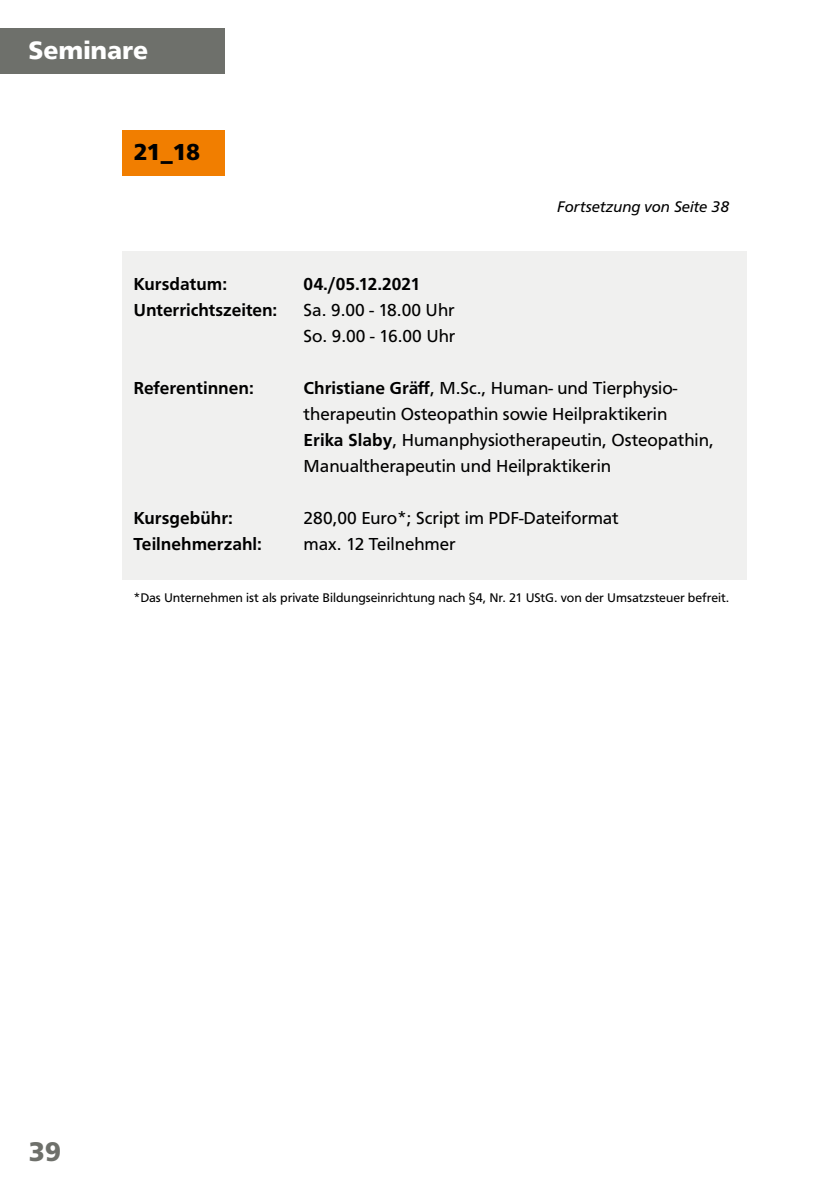
<style>
.page{position:relative;width:840px;height:1191px;background:#fff}
.page>*{position:absolute;margin:0;border:0;box-sizing:border-box;transform-origin:0 0}
.t1{font:700 28px "Front Page";color:#6e706b}
.t2{font:700 26px "Front Page";color:#fff}
.t3{font:700 24px "Front Page";color:#000}
.t4{font:18px/26px "Front Page";color:#000}
.t5{font:500 18px "Front Page";color:#000}
.t6{font:italic 16px "Front Page";letter-spacing:-.005em;color:#000}
.t7{font:13px "Front Page";letter-spacing:-.005em;color:#000}
.s1{font-weight:500}
</style>
<div class="page">
<div style="left:122px;top:130px;width:102px;height:46px;background:#f17e00"></div>
<div style="left:0;top:28px;width:224px;height:46px;background:#6e706b"></div>
<div style="left:122px;top:251px;width:624px;height:329px;background:#f0f0ef"></div>
<h2 class="t2" style="left:28px;top:35px;width:121px">Seminare</h2>
<h3 class="t3" style="left:133px;top:138px;width:68px">21_18</h3>
<p class="t6" style="left:557px;top:197px;width:173px">Fortsetzung von Seite 38</p>
<p class="t5" style="left:133px;top:273px;width:95px">Kursdatum:</p>
<p class="t5" style="left:303px;top:273px;width:118px">04./05.12.2021</p>
<p class="t5" style="left:133px;top:299px;width:145px">Unterrichtszeiten:</p>
<p class="t4" style="left:303px;top:297px;width:153px">Sa. 9.00 - 18.00 Uhr<br>So. 9.00 - 16.00 Uhr</p>
<p class="t5" style="left:133px;top:377px;width:122px">Referentinnen:</p>
<p class="t4" style="left:303px;top:375px;width:411px"><span class="s1">Christiane Gräff</span>, M.Sc., Human- und Tierphysio&shy;therapeutin Osteopathin sowie Heilpraktikerin<br><span class="s1">Erika Slaby</span>, Humanphysiotherapeutin, Osteopathin, Manualtherapeutin und Heilpraktikerin</p>
<p class="t5" style="left:133px;top:507px;width:101px">Kursgebühr:</p>
<p class="t4" style="left:303px;top:505px;width:316px">280,00 Euro*; Script im PDF-Dateiformat</p>
<p class="t5" style="left:133px;top:533px;width:130px">Teilnehmerzahl:</p>
<p class="t4" style="left:303px;top:531px;width:153px">max. 12 Teilnehmer</p>
<p class="t7" style="left:133px;top:590px;width:597px">*Das Unternehmen ist als private Bildungseinrichtung nach §4, Nr. 21 UStG. von der Umsatzsteuer befreit.</p>
<h1 class="t1" style="left:28px;top:1135px;width:34px">39</h1>
</div>
